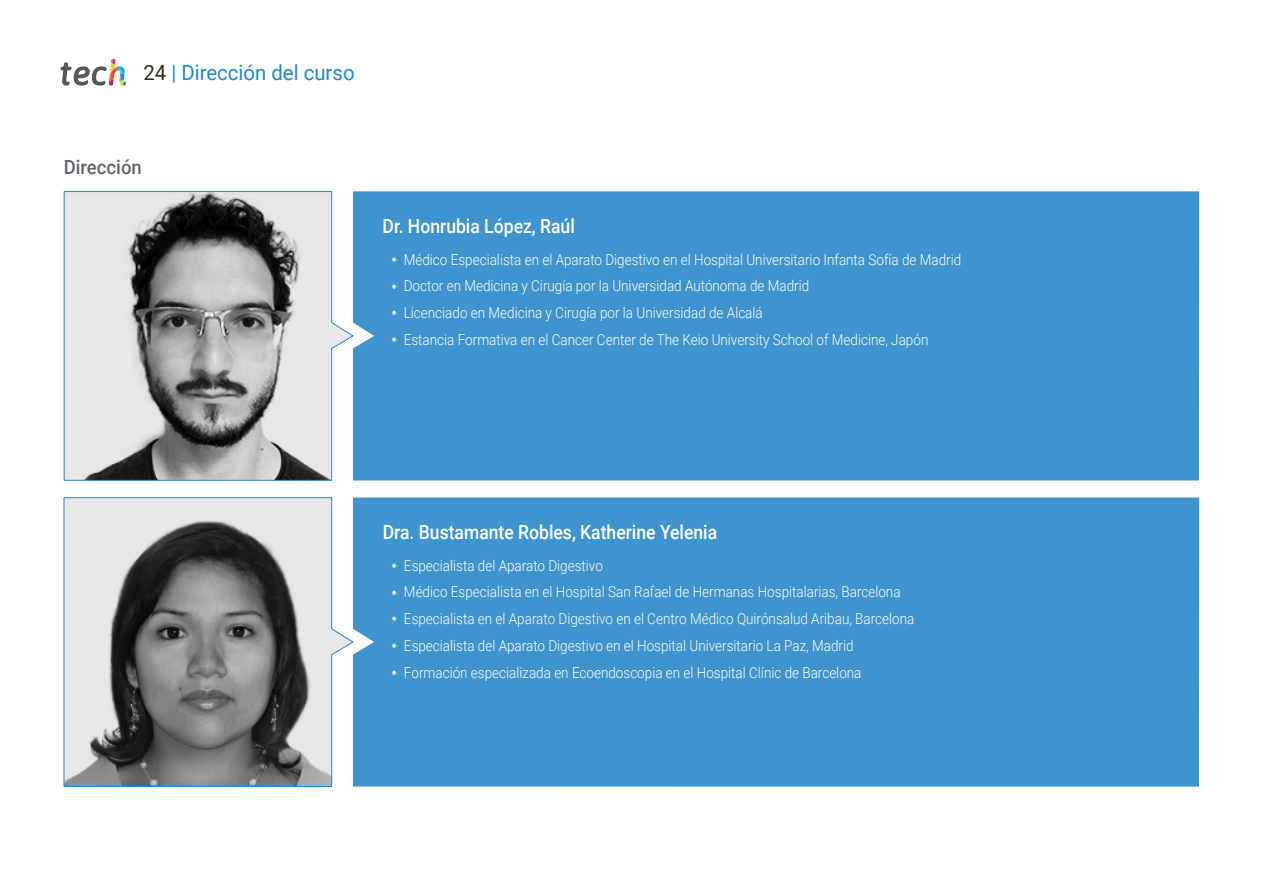
<style>
.page{position:relative;width:1263px;height:893px;background:#fff}
.page>*{position:absolute;margin:0;border:0;box-sizing:border-box;transform-origin:0 0}
.t1{font:21px "Roboto";color:#2488c9}
.t2{font:500 19.5px "Roboto";color:#fff;scale:.9 1}
.t3{font:500 19.5px "Roboto";color:#61646a;scale:.95 1}
.t4{font:300 15px/26.7px "Roboto";color:#fff;scale:.9 1}
.s1{color:#312e20}
</style>
<div class="page">
<svg style="left:61px;top:59px;width:65px;height:27px"></svg>
<div style="left:354px;top:191px;width:845px;height:289px;background:#3e94ce"></div>
<div style="left:354px;top:497px;width:845px;height:290px;background:#3e94ce"></div>
<svg style="left:64px;top:191px;width:290px;height:290px;background:#b0b2b3"></svg>
<svg style="left:64px;top:497px;width:290px;height:290px;background:#999a9b"></svg>
<svg style="left:392px;top:257px;width:4px;height:5px"></svg>
<svg style="left:392px;top:284px;width:4px;height:5px"></svg>
<svg style="left:392px;top:310px;width:4px;height:5px"></svg>
<svg style="left:392px;top:337px;width:4px;height:5px"></svg>
<svg style="left:392px;top:563px;width:5px;height:5px"></svg>
<svg style="left:392px;top:590px;width:5px;height:5px"></svg>
<svg style="left:392px;top:616px;width:5px;height:5px"></svg>
<svg style="left:392px;top:643px;width:5px;height:5px"></svg>
<svg style="left:392px;top:670px;width:5px;height:5px"></svg>
<h1 class="t1" style="left:144px;top:57px;width:213px"><span class="s1">24</span> | Dirección del curso</h1>
<h2 class="t3" style="left:64px;top:154px;width:84px">Dirección</h2>
<h2 class="t2" style="left:382px;top:212px;width:215px">Dr. Honrubia López, Raúl</h2>
<p class="t4" style="left:404px;top:245px;width:621px">Médico Especialista en el Aparato Digestivo en el Hospital Universitario Infanta Sofía de Madrid Doctor en Medicina y Cirugía por la Universidad Autónoma de Madrid<br>Licenciado en Medicina y Cirugía por la Universidad de Alcalá<br>Estancia Formativa en el Cancer Center de The Keio University School of Medicine, Japón</p>
<h2 class="t2" style="left:383px;top:518px;width:373px">Dra. Bustamante Robles, Katherine Yelenia</h2>
<p class="t4" style="left:404px;top:551px;width:569px">Especialista del Aparato Digestivo<br>Médico Especialista en el Hospital San Rafael de Hermanas Hospitalarias, Barcelona Especialista en el Aparato Digestivo en el Centro Médico Quirónsalud Aribau, Barcelona Especialista del Aparato Digestivo en el Hospital Universitario La Paz, Madrid Formación especializada en Ecoendoscopia en el Hospital Clínic de Barcelona</p>
</div>
